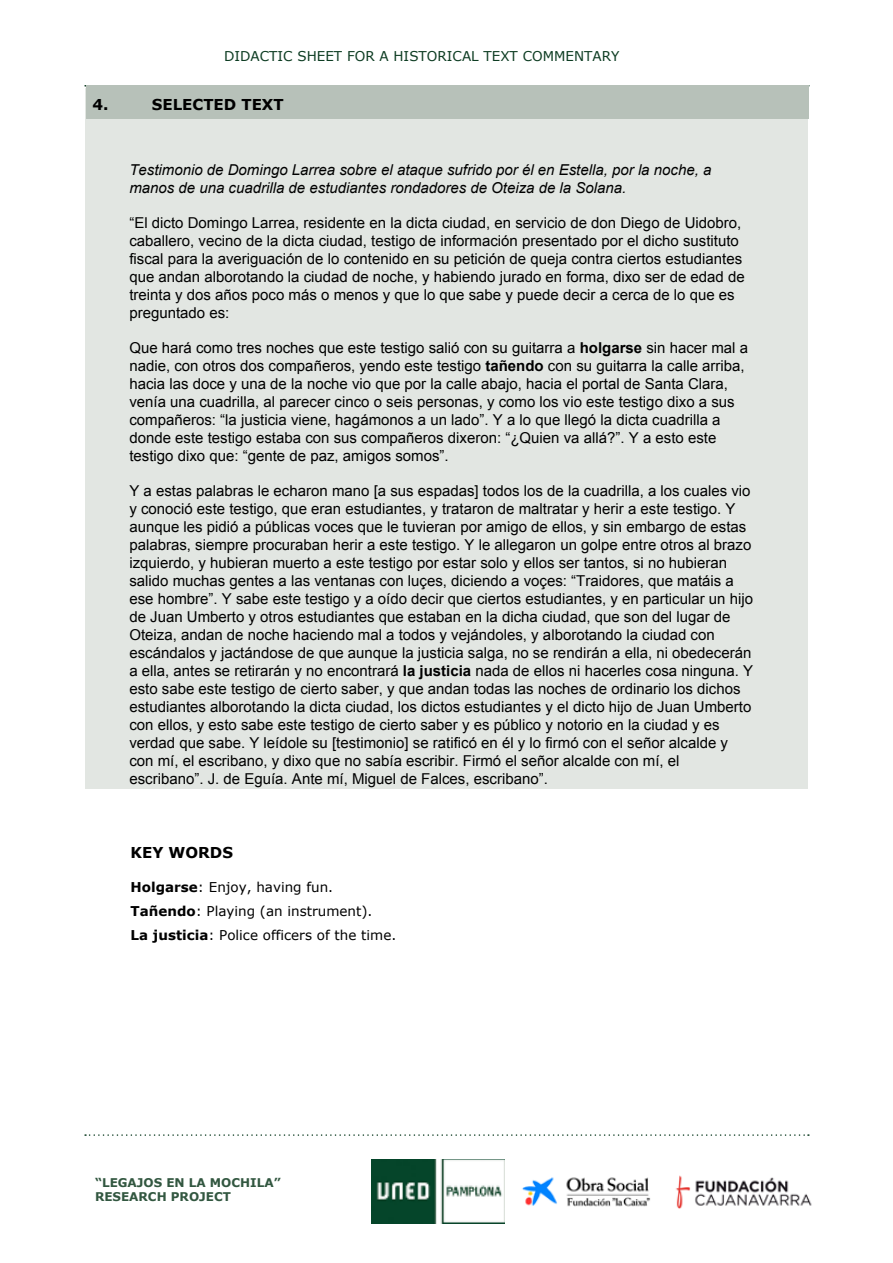
<style>
.page{position:relative;width:893px;height:1263px;background:#fff}
.page>*{position:absolute;margin:0;border:0;box-sizing:border-box;transform-origin:0 0}
.t1{font:15px/18px "Arial";color:#000}
.t2{font:italic 15px/18px "Arial";color:#000}
.t3{font:700 15px "Verdana";color:#000}
.t4{font:700 15px "Verdana";color:#000}
.t5{font:13.5px/23.7px "Verdana";color:#000}
.t6{font:13.5px "Verdana";color:#0d3c22}
.t7{font:700 12px/13.8px "Verdana";color:#325740}
.s1{font-weight:700}
</style>
<div class="page">
<svg style="left:85px;top:1134px;width:724px;height:2px"></svg>
<div style="left:85px;top:88px;width:723px;height:701px;background:#e2e6e2"></div>
<div style="left:86px;top:85px;width:722px;height:34px;background:#b7c1b9"></div>
<img style="left:371px;top:1159px;width:134px;height:64px">
<img style="left:522px;top:1177px;width:129px;height:30px">
<img style="left:675px;top:1175px;width:137px;height:34px">
<p class="t6" style="left:224px;top:47px;width:397px">DIDACTIC SHEET FOR A HISTORICAL TEXT COMMENTARY</p>
<p class="t3" style="left:92px;top:94px;width:18px">4.</p>
<p class="t3" style="left:152px;top:94px;width:133px">SELECTED TEXT</p>
<p class="t2" style="left:129px;top:161px;width:583px">Testimonio de Domingo Larrea sobre el ataque sufrido por él en Estella, por la noche, a manos de una cuadrilla de estudiantes rondadores de Oteiza de la Solana.</p>
<p class="t1" style="left:129px;top:214px;width:617px">“El dicto Domingo Larrea, residente en la dicta ciudad, en servicio de don Diego de Uidobro, caballero, vecino de la dicta ciudad, testigo de información presentado por el dicho sustituto fiscal para la averiguación de lo contenido en su petición de queja contra ciertos estudiantes que andan alborotando la ciudad de noche, y habiendo jurado en forma, dixo ser de edad de treinta y dos años poco más o menos y que lo que sabe y puede decir a cerca de lo que es preguntado es:</p>
<p class="t1" style="left:129px;top:339px;width:620px">Que hará como tres noches que este testigo salió con su guitarra a <span class="s1">holgarse</span> sin hacer mal a nadie, con otros dos compañeros, yendo este testigo <span class="s1">tañendo</span> con su guitarra la calle arriba, hacia las doce y una de la noche vio que por la calle abajo, hacia el portal de Santa Clara, venía una cuadrilla, al parecer cinco o seis personas, y como los vio este testigo dixo a sus compañeros: “la justicia viene, hagámonos a un lado”. Y a lo que llegó la dicta cuadrilla a donde este testigo estaba con sus compañeros dixeron: “¿Quien va allá?”. Y a esto este testigo dixo que: “gente de paz, amigos somos”.</p>
<p class="t1" style="left:129px;top:482px;width:625px">Y a estas palabras le echaron mano [a sus espadas] todos los de la cuadrilla, a los cuales vio y conoció este testigo, que eran estudiantes, y trataron de maltratar y herir a este testigo. Y aunque les pidió a públicas voces que le tuvieran por amigo de ellos, y sin embargo de estas palabras, siempre procuraban herir a este testigo. Y le allegaron un golpe entre otros al brazo izquierdo, y hubieran muerto a este testigo por estar solo y ellos ser tantos, si no hubieran salido muchas gentes a las ventanas con luçes, diciendo a voçes: “Traidores, que matáis a ese hombre”. Y sabe este testigo y a oído decir que ciertos estudiantes, y en particular un hijo de Juan Umberto y otros estudiantes que estaban en la dicha ciudad, que son del lugar de Oteiza, andan de noche haciendo mal a todos y vejándoles, y alborotando la ciudad con escándalos y jactándose de que aunque la justicia salga, no se rendirán a ella, ni obedecerán a ella, antes se retirarán y no encontrará <span class="s1">la justicia</span> nada de ellos ni hacerles cosa ninguna. Y esto sabe este testigo de cierto saber, y que andan todas las noches de ordinario los dichos estudiantes alborotando la dicta ciudad, los dictos estudiantes y el dicto hijo de Juan Umberto con ellos, y esto sabe este testigo de cierto saber y es público y notorio en la ciudad y es verdad que sabe. Y leídole su [testimonio] se ratificó en él y lo firmó con el señor alcalde y con mí, el escribano, y dixo que no sabía escribir. Firmó el señor alcalde con mí, el escribano”. J. de Eguía. Ante mí, Miguel de Falces, escribano”.</p>
<p class="t4" style="left:131px;top:841px;width:104px">KEY WORDS</p>
<p class="t5" style="left:131px;top:875px;width:267px"><span class="s1">Holgarse</span>: Enjoy, having fun.<br><span class="s1">Tañendo</span>: Playing (an instrument).<br><span class="s1">La justicia</span>: Police officers of the time.</p>
<p class="t7" style="left:95px;top:1175px;width:187px">“LEGAJOS EN LA MOCHILA”<br>RESEARCH PROJECT</p>
</div>
